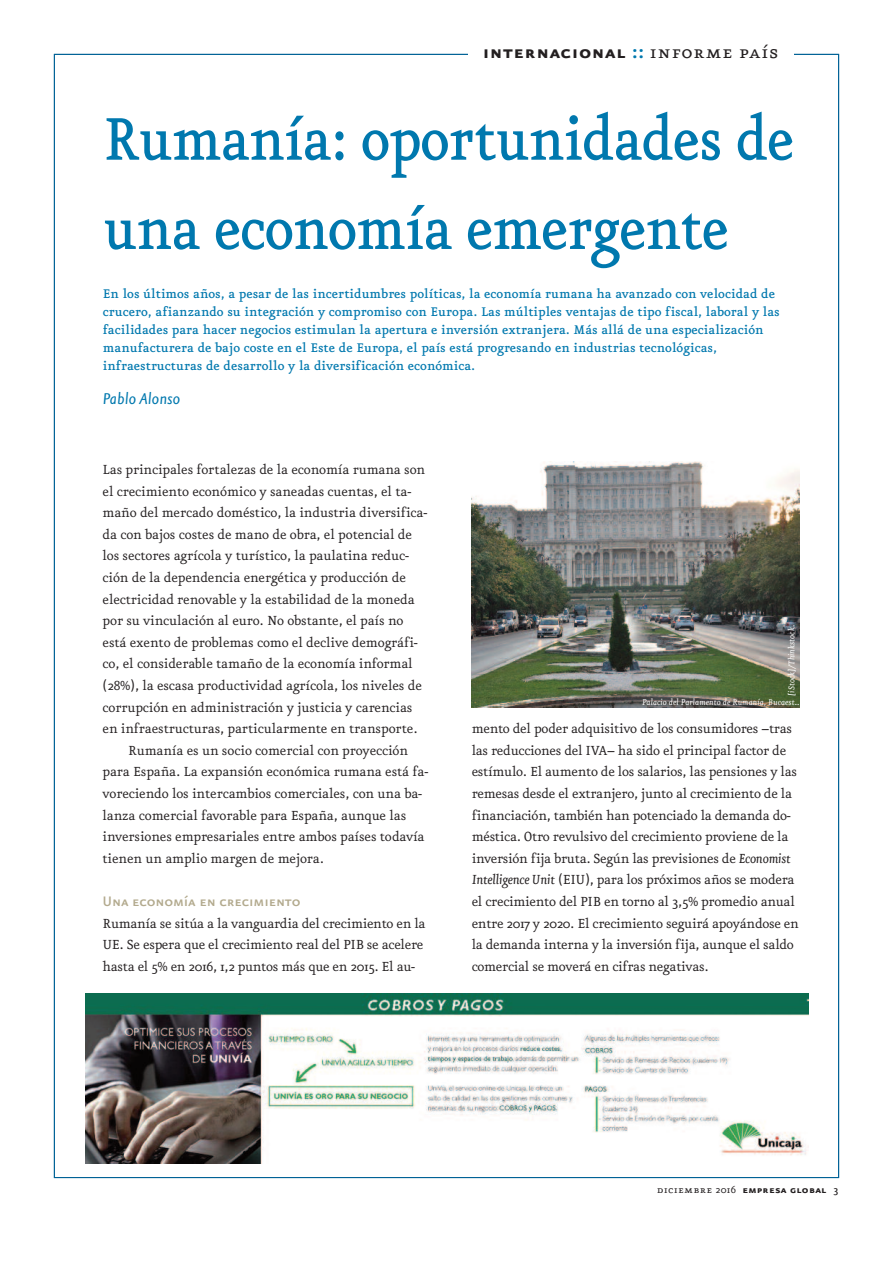
<style>
.page{position:relative;width:893px;height:1263px;background:#fff}
.page>*{position:absolute;margin:0;border:0;box-sizing:border-box;transform-origin:0 0}
.t1{font:500 72px/89.2px "Eureka";letter-spacing:-.02em;color:#0078ae;scale:.9 1}
.t2{font:21.9px "Eureka Sans Bold Caps";letter-spacing:.025em;color:#231f20}
.t3{font:italic 18.75px "Eureka Sans";color:#0078ae}
.t4{font:16.5px "Eureka Sans Medium Caps";letter-spacing:-.01em;color:#b3aa8e}
.t5{font:15.75px/21.6px "Eureka";letter-spacing:-.01em;color:#231f20}
.t6{font:500 15px/18px "Eureka";color:#0078ae}
.t7{font:12px "Eureka Sans Bold Caps";letter-spacing:.025em;color:#231f20}
.t8{font:italic 10.2px "Eureka";color:#fff}
.s1{color:#0078ae}
.s2{font-family:"Eureka Small Caps"}
.s3{font-style:italic}
.s4{font-family:"Eureka"}
.s5{font-family:"Eureka";font-weight:500}
</style>
<div class="page">
<img style="left:86px;top:993px;width:722px;height:170px">
<img style="left:472px;top:461px;width:327px;height:246px">
<h2 class="t2" style="left:483px;top:41px;width:297px">internacional <span class="s1">::</span> <span class="s2">informe país</span></h2>
<h1 class="t1" style="left:103px;top:97px;width:770px">Rumanía: oportunidades de una economía emergente</h1>
<p class="t6" style="left:103px;top:285px;width:678px">En los últimos años, a pesar de las incertidumbres políticas, la economía rumana ha avanzado con velocidad de crucero, afianzando su integración y compromiso con Europa. Las múltiples ventajas de tipo fiscal, laboral y las facilidades para hacer negocios estimulan la apertura e inversión extranjera. Más allá de una especialización manufacturera de bajo coste en el Este de Europa, el país está progresando en industrias tecnológicas, infraestructuras de desarrollo y la diversificación económica.</p>
<p class="t3" style="left:103px;top:390px;width:79px">Pablo Alonso</p>
<p class="t5" style="left:103px;top:459px;width:324px">Las principales fortalezas de la economía rumana son</p>
<p class="t5" style="left:103px;top:481px;width:310px">el crecimiento económico y saneadas cuentas, el ta-</p>
<p class="t5" style="left:103px;top:502px;width:326px">maño del mercado doméstico, la industria diversifica-</p>
<p class="t5" style="left:103px;top:524px;width:311px">da con bajos costes de mano de obra, el potencial de</p>
<p class="t5" style="left:103px;top:546px;width:308px">los sectores agrícola y turístico, la paulatina reduc-</p>
<p class="t5" style="left:103px;top:567px;width:305px">ción de la dependencia energética y producción de</p>
<p class="t5" style="left:103px;top:589px;width:314px">electricidad renovable y la estabilidad de la moneda</p>
<p class="t5" style="left:103px;top:610px;width:302px">por su vinculación al euro. No obstante, el país no</p>
<p class="t5" style="left:103px;top:632px;width:317px">está exento de problemas como el declive demográfi-</p>
<p class="t5" style="left:103px;top:654px;width:312px">co, el considerable tamaño de la economía informal</p>
<p class="t5" style="left:103px;top:675px;width:321px">(28%), la escasa productividad agrícola, los niveles de</p>
<p class="t5" style="left:103px;top:697px;width:312px">corrupción en administración y justicia y carencias</p>
<p class="t5" style="left:103px;top:718px;width:316px">en infraestructuras, particularmente en transporte.</p>
<p class="t5" style="left:128px;top:740px;width:282px">Rumanía es un socio comercial con proyección</p>
<p class="t5" style="left:103px;top:762px;width:327px">para España. La expansión económica rumana está fa-</p>
<p class="t5" style="left:103px;top:783px;width:321px">voreciendo los intercambios comerciales, con una ba-</p>
<p class="t5" style="left:103px;top:805px;width:305px">lanza comercial favorable para España, aunque las</p>
<p class="t5" style="left:103px;top:826px;width:324px">inversiones empresariales entre ambos países todavía</p>
<p class="t5" style="left:103px;top:848px;width:223px">tienen un amplio margen de mejora.</p>
<p class="t4" style="left:103px;top:890px;width:200px">Una economía en crecimiento</p>
<p class="t5" style="left:103px;top:913px;width:325px">Rumanía se sitúa a la vanguardia del crecimiento en la<br>UE. Se espera que el crecimiento real del PIB se acelere hasta el 5% en 2016, 1,2 puntos más que en 2015. El au-</p>
<p class="t8" style="left:787px;top:696px;width:72px;rotate:-90deg">[iStock]/Thinkstock.</p>
<p class="t8" style="left:642px;top:697px;width:159px">Palacio del Parlamento de Rumanía, Bucaest..</p>
<p class="t5" style="left:472px;top:718px;width:329px">mento del poder adquisitivo de los consumidores –tras las reducciones del IVA– ha sido el principal factor de estímulo. El aumento de los salarios, las pensiones y las remesas desde el extranjero, junto al crecimiento de la financiación, también han potenciado la demanda do&shy;méstica. Otro revulsivo del crecimiento proviene de la inversión fija bruta. Según las previsiones de <span class="s3">Economist Intelligence Unit</span> (EIU), para los próximos años se modera el crecimiento del PIB en torno al 3,5% promedio anual entre 2017 y 2020. El crecimiento seguirá apoyándose en la demanda interna y la inversión fija, aunque el saldo comercial se moverá en cifras negativas.</p>
<p class="t7" style="left:657px;top:1184px;width:183px"><span class="s2">diciembre</span> <span class="s4">2016</span> empresa global <span class="s5">3</span></p>
</div>
